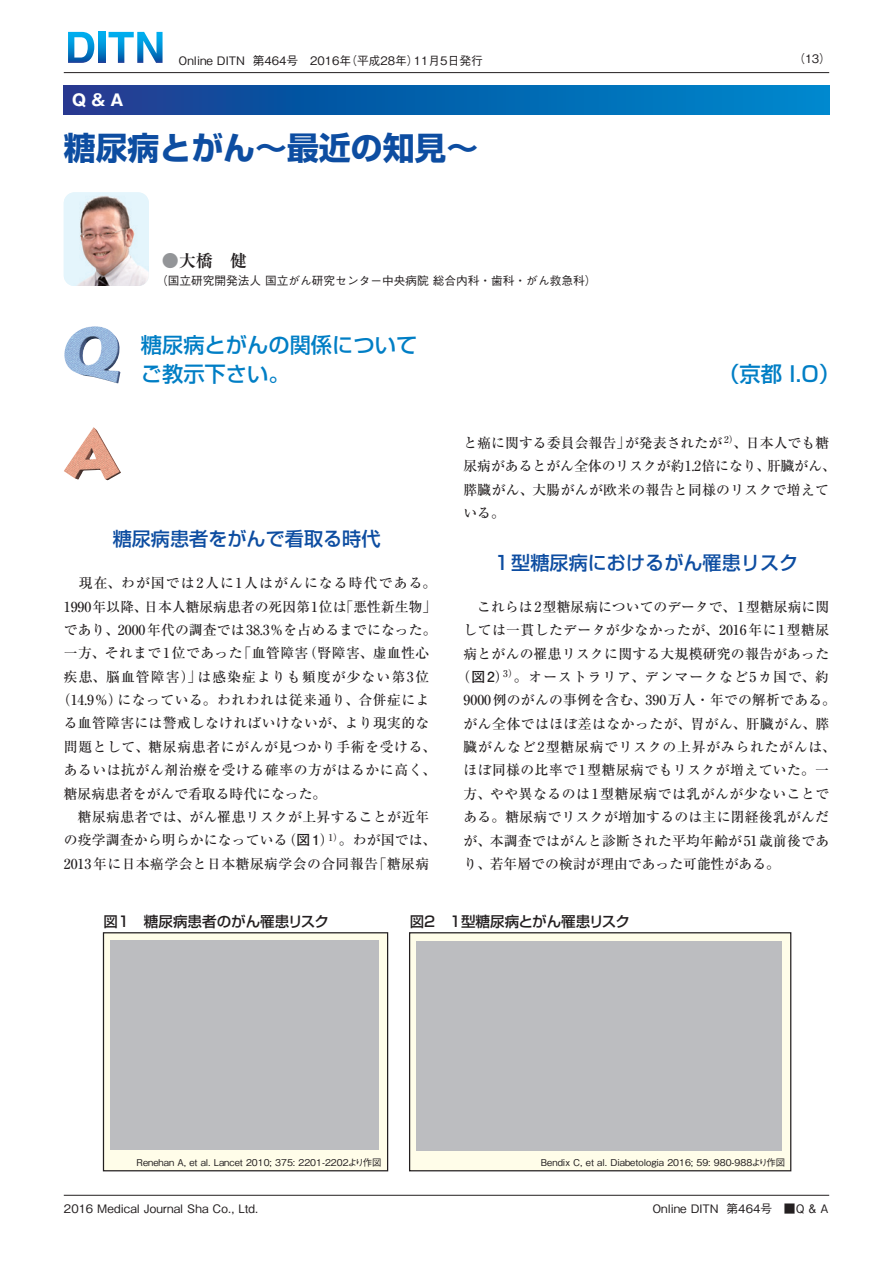
<style>
.page{position:relative;width:893px;height:1263px;background:#fff}
.page>*{position:absolute;margin:0;border:0;box-sizing:border-box;transform-origin:0 0}
.t1{font:700 31.95px "Shin Go Pro";color:#0d4da1}
.t2{font:500 21.3px "Shin Go Pro";color:#007ec5}
.t3{font:500 19.2px "Shin Go Pro";color:#0d4da1}
.t4{font:700 16.95px "Ryumin Pro";color:#231f20}
.t5{font:700 15.9px "Gothic MB101 Pro";color:#fff}
.t6{font:500 14.55px "Shin Go Pro";color:#231f20}
.t7{font:500 13.8px/23.4px "Ryumin Pro";letter-spacing:.025em;color:#231f20}
.t8{font:500 13.8px/23.4px "Ryumin Pro";letter-spacing:.08em;color:#231f20;text-align:right}
.t9{font:500 13.8px "Ryumin Pro";letter-spacing:.005em;color:#231f20}
.t10{font:500 13.8px "Ryumin Pro";color:#231f20}
.t11{font:500 13.8px "Ryumin Pro";letter-spacing:.045em;color:#231f20}
.t12{font:500 11.7px "Gothic BBB Pro";color:#231f20}
.t13{font:500 9.45px "Gothic BBB Pro";color:#231f20}
.t14{font:500 9.45px "Ryumin Pro";color:#231f20}
.s1{color:#939598}
.s2{font-size:13.8px}
.s3{font-family:"Futo Go B101 Pro";font-weight:700}
</style>
<div class="page">
<svg style="left:68px;top:32px;width:26px;height:31px"></svg>
<svg style="left:99px;top:32px;width:6px;height:31px"></svg>
<svg style="left:109px;top:32px;width:54px;height:31px"></svg>
<hr style="left:64px;top:1195px;width:765px;height:1px;background:#231f20">
<hr style="left:64px;top:72px;width:765px;height:1px;background:#231f20">
<svg style="left:64px;top:85px;width:765px;height:30px;background:#0761ad"></svg>
<img style="left:64px;top:427px;width:57px;height:53px">
<img style="left:64px;top:326px;width:57px;height:57px">
<img style="left:64px;top:192px;width:85px;height:94px">
<div style="left:410px;top:933px;width:381px;height:238px;background:#fffde9"></div>
<div style="left:409px;top:932px;width:382px;height:239px;border:1px solid #231f20"></div>
<div style="left:103px;top:933px;width:285px;height:238px;background:#fffde9"></div>
<div style="left:103px;top:932px;width:285px;height:239px;border:1px solid #231f20"></div>
<div style="left:110px;top:940px;width:269px;height:209px;background:#bcbdc0"></div>
<div style="left:417px;top:941px;width:365px;height:209px;background:#bcbdc0"></div>
<p class="t12" style="left:179px;top:51px;width:68px">Online DITN</p>
<p class="t12" style="left:253px;top:51px;width:167px">第464号　2016 （年平成28年）</p>
<p class="t12" style="left:414px;top:51px;width:70px">11月5日発行</p>
<p class="t5" style="left:72px;top:87px;width:53px">Q &amp; A</p>
<h1 class="t1" style="left:64px;top:122px;width:416px">糖尿病とがん～最近の知見~</h1>
<p class="t4" style="left:162px;top:247px;width:87px"><span class="s1">●</span>大橋　健</p>
<p class="t12" style="left:156px;top:272px;width:442px">（国立研究開発法人国立がん研究センター中央病院総合内科・歯科・がん救急科(</p>
<h2 class="t2" style="left:141px;top:327px;width:278px">糖尿病とがんの関係について</h2>
<h2 class="t2" style="left:141px;top:357px;width:150px">ご教示下さい。</h2>
<p class="t12" style="left:793px;top:50px;width:39px">)13(</p>
<h2 class="t2" style="left:718px;top:357px;width:123px">（京都 O. I (</h2>
<h3 class="t3" style="left:113px;top:523px;width:269px">糖尿病患者をがんで看取る時代</h3>
<p class="t8" style="left:64px;top:570px;width:374px">　現在、わが国では2人に1人はがんになる時代である。「悪性新生物「</p>
<p class="t10" style="left:64px;top:595px;width:85px">1990年以降、</p>
<p class="t9" style="left:64px;top:619px;width:374px">であり、2000年代の調査では38.3％を占めるまでになった。</p>
<p class="t7" style="left:303px;top:640px;width:128px">（腎障害、虚血性心</p>
<p class="t10" style="left:144px;top:595px;width:204px">日本人糖尿病患者の死因第1位は</p>
<p class="t7" style="left:238px;top:640px;width:72px">「血管障害</p>
<p class="t8" style="left:197px;top:640px;width:234px;text-align:left;text-indent:-134px">一方、それまで1位であった<br>は感染症よりも頻度が少ない第3位</p>
<p class="t7" style="left:117px;top:664px;width:314px;text-indent:-54px">疾患、脳血管障害）」<br>になっている。われわれは従来通り、合併症によ</p>
<p class="t7" style="left:57px;top:687px;width:67px">（14.9％）</p>
<p class="t7" style="left:64px;top:710px;width:367px">る血管障害には警戒しなければいけないが、より現実的な</p>
<p class="t11" style="left:64px;top:736px;width:374px">問題として、糖尿病患者にがんが見つかり手術を受ける、</p>
<p class="t7" style="left:64px;top:757px;width:374px">あるいは抗がん剤治療を受ける確率の方がはるかに高く、</p>
<p class="t10" style="left:64px;top:782px;width:264px">糖尿病患者をがんで看取る時代になった。</p>
<p class="t7" style="left:64px;top:804px;width:367px">　糖尿病患者では、がん罹患リスクが上昇することが近年</p>
<p class="t7" style="left:353px;top:827px;width:85px">わが国では、</p>
<p class="t14" style="left:328px;top:830px;width:26px">1）<span class="s2">。</span></p>
<p class="t7" style="left:282px;top:827px;width:53px">（<span class="s3">図</span> ）<span class="s3">1</span></p>
<p class="t7" style="left:64px;top:827px;width:225px">の疫学調査から明らかになっている</p>
<p class="t7" style="left:64px;top:851px;width:316px">2013年に日本癌学会と日本糖尿病学会の合同報告</p>
<p class="t7" style="left:373px;top:851px;width:58px">「糖尿病</p>
<p class="t14" style="left:724px;top:432px;width:25px">2）<span class="s2">、</span></p>
<p class="t9" style="left:463px;top:432px;width:168px">と癌に関する委員会報告」</p>
<p class="t9" style="left:625px;top:432px;width:99px">が発表されたが</p>
<p class="t7" style="left:746px;top:430px;width:85px">日本人でも糖</p>
<p class="t7" style="left:463px;top:454px;width:367px">尿病があるとがん全体のリスクが約1.2倍になり、<br>膵臓がん、大腸がんが欧米の報告と同様のリスクで増えている。</p>
<h3 class="t3" style="left:494px;top:547px;width:305px">1型糖尿病におけるがん罹患リスク</h3>
<p class="t7" style="left:463px;top:594px;width:367px;text-align:right">　これらは2型糖尿病についてのデータで、1型糖尿病に関しては一貫したデータが少なかったが、2016年に1型糖尿病とがんの罹患リスクに関する大規模研究の報告があったオーストラリア、デンマークなど5カ国で、約</p>
<p class="t7" style="left:767px;top:454px;width:71px">肝臓がん、</p>
<p class="t14" style="left:503px;top:666px;width:26px">3）<span class="s2">。</span></p>
<p class="t7" style="left:463px;top:664px;width:374px;text-indent:-7px">（<span class="s3">図</span> ）<span class="s3">2<br></span>9000例のがんの事例を含む、390万人・年での解析である。がん全体ではほぼ差はなかったが、胃がん、肝臓がん、膵臓がんなど2型糖尿病でリスクの上昇がみられたがんは、ほぼ同様の比率で1型糖尿病でもリスクが増えていた。一方、やや異なるのは1型糖尿病では乳がんが少ないことである。糖尿病でリスクが増加するのは主に閉経後乳がんだが、本調査ではがんと診断された平均年齢が51歳前後であり、若年層での検討が理由であった可能性がある。</p>
<p class="t6" style="left:104px;top:909px;width:227px">図1　糖尿病患者のがん罹患リスク</p>
<p class="t6" style="left:410px;top:909px;width:222px">図2　1型糖尿病とがん罹患リスク</p>
<p class="t13" style="left:137px;top:1155px;width:247px">Renehan A, et al. Lancet 2010; 375: 2201-2202より作図</p>
<p class="t12" style="left:64px;top:1199px;width:196px">2016 Medical Journal Sha Co., Ltd.</p>
<p class="t13" style="left:541px;top:1155px;width:246px">Bendix C, et al. Diabetologia 2016; 59: 980-988より作図</p>
<p class="t12" style="left:652px;top:1199px;width:68px">Online DITN</p>
<p class="t12" style="left:727px;top:1199px;width:103px">第464号　■Q &amp; A</p>
</div>
